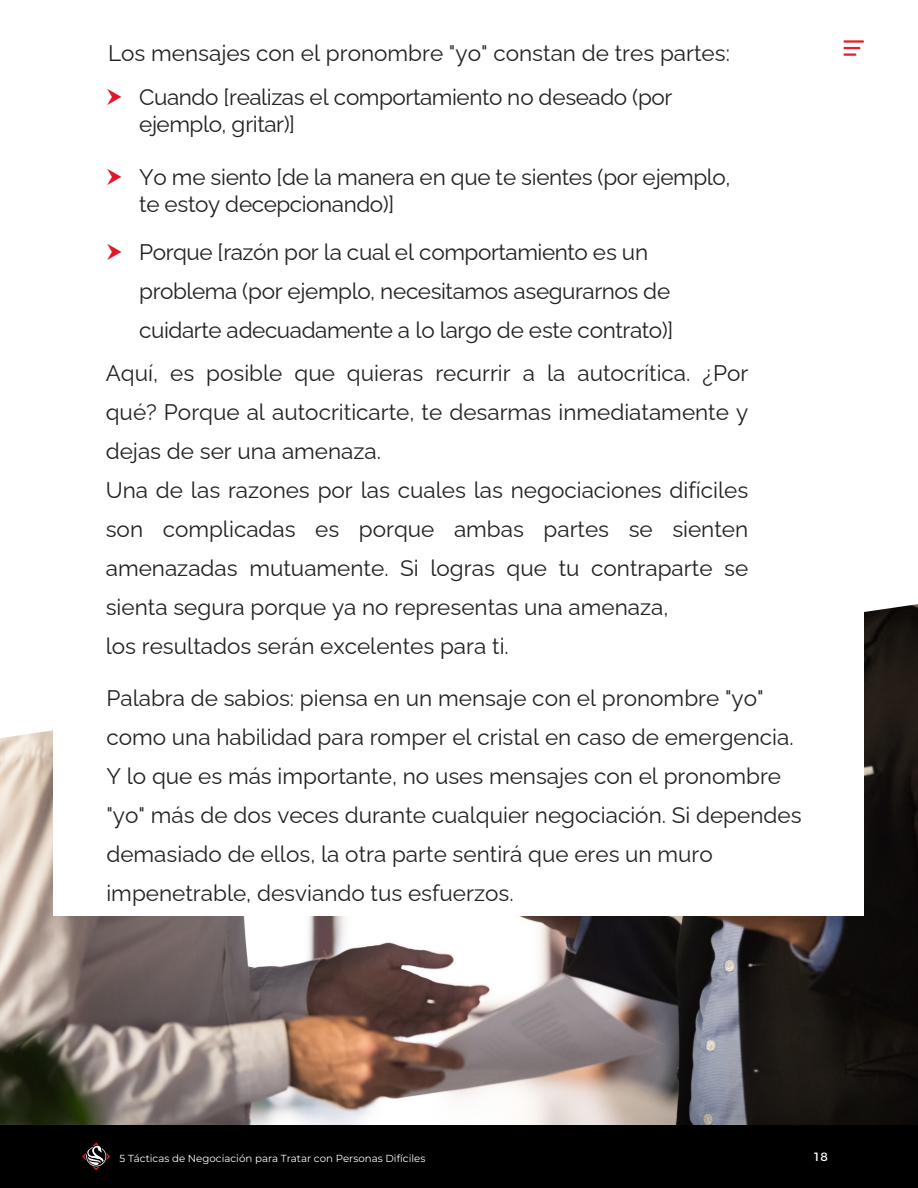
<style>
.page{position:relative;width:918px;height:1188px;background:#fff}
.page>*{position:absolute;margin:0;border:0;box-sizing:border-box;transform-origin:0 0}
.Body{font:22.5px/39px "Raleway";color:#212121}
.Body-2{font:22.5px/27px "Raleway";letter-spacing:-.02em;color:#212121}
.t1{font:12px "Montserrat";color:#fff}
.t2{font:10.2px "Montserrat";color:#fff}
</style>
<div class="page">
<img style="left:0;top:604px;width:918px;height:521px">
<div style="left:54px;top:576px;width:810px;height:340px;background:#fff"></div>
<div style="left:0;top:1125px;width:918px;height:63px;background:#000"></div>
<svg style="left:82px;top:1142px;width:28px;height:28px"></svg>
<svg style="left:843px;top:47px;width:17px;height:9px"></svg>
<hr style="left:843px;top:40px;width:21px;height:3px;background:#e31f29">
<p class="Body" style="left:108px;top:31px;width:623px">Los mensajes con el pronombre "yo" constan de tres partes:</p>
<p class="Body-2" style="left:139px;top:82px;width:535px">Cuando [realizas el comportamiento no deseado (por ejemplo, gritar)]</p>
<p class="Body-2" style="left:139px;top:161px;width:593px">Yo me siento [de la manera en que te sientes (por ejemplo, te estoy decepcionando)]</p>
<p class="Body-2" style="left:139px;top:231px;width:536px;line-height:39px">Porque [razón por la cual el comportamiento es un problema (por ejemplo, necesitamos asegurarnos de cuidarte adecuadamente a lo largo de este contrato)]</p>
<p class="Body" style="left:106px;top:351px;width:644px">Aquí, es posible que quieras recurrir a la autocrítica. ¿Por qué? Porque al autocriticarte, te desarmas inmediatamente y dejas de ser una amenaza.<br>Una de las razones por las cuales las negociaciones difíciles son complicadas es porque ambas partes se sienten amenazadas mutuamente. Si logras que tu contraparte se sienta segura porque ya no representas una amenaza,<br>los resultados serán excelentes para ti.</p>
<p class="Body" style="left:106px;top:677px;width:697px">Palabra de sabios: piensa en un mensaje con el pronombre "yo" como una habilidad para romper el cristal en caso de emergencia.<br>Y lo que es más importante, no uses mensajes con el pronombre "yo" más de dos veces durante cualquier negociación. Si dependes demasiado de ellos, la otra parte sentirá que eres un muro impenetrable, desviando tus esfuerzos.</p>
<p class="t2" style="left:120px;top:1152px;width:307px">5 Tácticas de Negociación para Tratar con Personas Difíciles</p>
<p class="t1" style="left:813px;top:1147px;width:16px">18</p>
</div>
